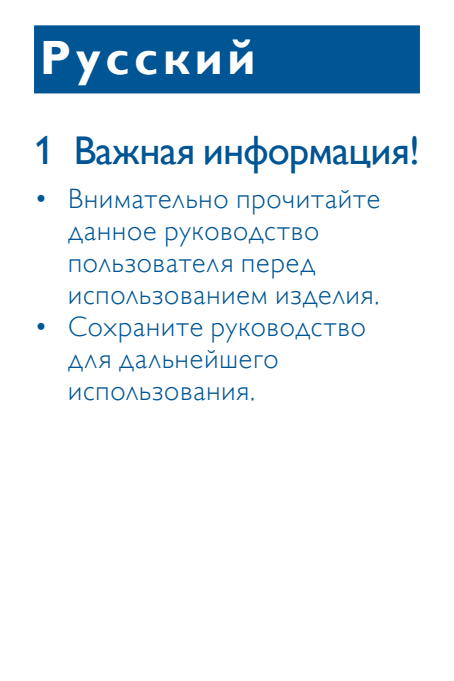
<style>
.page{position:relative;width:454px;height:681px;background:#fff}
.page>*{position:absolute;margin:0;border:0;box-sizing:border-box;transform-origin:0 0}
.t1{font:700 48px "Gill Sans Alt One WGL";letter-spacing:.1em;color:#fff}
.t2{font:40px "Gill Sans Alt One WGL";letter-spacing:-.02em;color:#005594}
.t3{font:28px/32px "Gill Sans Alt One WGL Light";letter-spacing:.035em;color:#005594}
</style>
<div class="page">
<div style="left:34px;top:25px;width:386px;height:68px;background:#005594"></div>
<p class="t1" style="left:40px;top:25px;width:217px">Русский</p>
<p class="t2" style="left:34px;top:123px;width:387px">1 Важная информация!</p>
<p class="t3" style="left:68px;top:182px;width:313px;text-indent:-34px">• Внимательно прочитайте данное руководство пользователя перед использованием изделия.</p>
<p class="t3" style="left:68px;top:310px;width:299px;text-indent:-34px">• Сохраните руководство для дальнейшего использования.</p>
</div>
